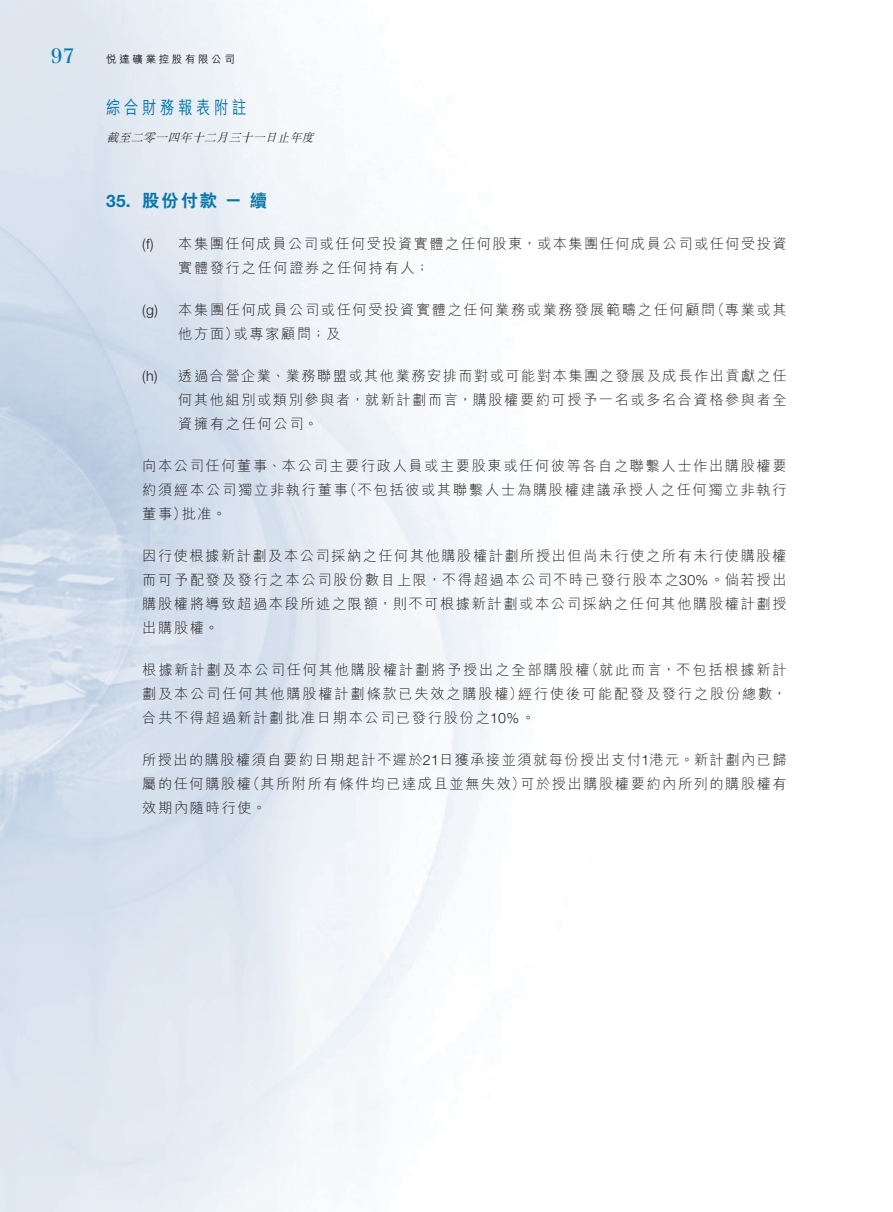
<style>
.page{position:relative;width:893px;height:1212px;background:#fff}
.page>*{position:absolute;margin:0;border:0;box-sizing:border-box;transform-origin:0 0}
.t1{font:21px "Fenice Std";color:#0976a9}
.t2{font:500 18px "M Hei HK";letter-spacing:.25em;color:#0976a9;scale:.8 1}
._03_H1{font:800 17.25px "C Hei 2 HK";color:#0976a9}
._03_H1-2{font:700 17.25px "Helvetica Neue LT Std";color:#0976a9}
._12___P2{font:300 14.25px/24px "M Hei HK";letter-spacing:.11em;color:#231f20}
._08____IN2{font:300 14.25px/24px "M Hei HK";letter-spacing:.105em;color:#231f20}
._08____IN2-2{font:300 14.25px "Helvetica Neue LT Std";color:#231f20}
.t3{font:italic 300 12px "M Sung HK";color:#231f20}
.t4{font:500 10.5px "M Hei HK";letter-spacing:.25em;color:#231f20}
.s1{font-family:"Helvetica Neue LT Std"}
</style>
<div class="page">
<h1 class="t1" style="left:51px;top:43px;width:25px">97</h1>
<p class="t4" style="left:106px;top:51px;width:130px">悅達礦業控股有限公司</p>
<p class="t2" style="left:106px;top:94px;width:177px">綜合財務報表附註</p>
<p class="t3" style="left:106px;top:129px;width:213px">截至二零一四年十二月三十一日止年度</p>
<p class="_03_H1-2" style="left:106px;top:190px;width:26px">35.</p>
<p class="_03_H1" style="left:142px;top:189px;width:76px">股份付款</p>
<p class="_03_H1-2" style="left:225px;top:188px;width:19px">—</p>
<p class="_03_H1" style="left:250px;top:189px;width:19px">續</p>
<p class="_08____IN2-2" style="left:142px;top:235px;width:13px">) f(</p>
<p class="_08____IN2-2" style="left:142px;top:301px;width:17px">g( )</p>
<p class="_08____IN2-2" style="left:142px;top:367px;width:17px">h( )</p>
<p class="_08____IN2" style="left:178px;top:231px;width:610px">本集團任何成員公司或任何受投資實體之任何股東，或本集團任何成員公司或任何受投資</p>
<p class="_08____IN2" style="left:178px;top:255px;width:252px">實體發行之任何證券之任何持有人;</p>
<p class="_08____IN2" style="left:710px;top:297px;width:78px">（專業或其</p>
<p class="_08____IN2" style="left:178px;top:297px;width:539px">本集團任何成員公司或任何受投資實體之任何業務或業務發展範疇之任何顧問</p>
<p class="_08____IN2" style="left:178px;top:321px;width:62px">他方面）</p>
<p class="_08____IN2" style="left:178px;top:363px;width:610px">透過合營企業、業務聯盟或其他業務安排而對或可能對本集團之發展及成長作出貢獻之任</p>
<p class="_08____IN2" style="left:234px;top:321px;width:108px">或專家顧問；及</p>
<p class="_08____IN2" style="left:178px;top:387px;width:610px">何其他組別或類別參與者，就新計劃而言，購股權要約可授予一名或多名合資格參與者全資擁有之任何公司。</p>
<p class="_12___P2" style="left:142px;top:453px;width:646px;text-align:right">向本公司任何董事、本公司主要行政人員或主要股東或任何彼等各自之聯繫人士作出購股權要（不包括彼或其聯繫人士為購股權建議承授人之任何獨立非執行</p>
<p class="_12___P2" style="left:182px;top:477px;width:168px;text-indent:-39px">約須經本公司獨立非執行董事批准。</p>
<p class="_12___P2" style="left:142px;top:501px;width:46px">董事）</p>
<p class="_12___P2" style="left:142px;top:543px;width:646px;text-align:justify">因行使根據新計劃及本公司採納之任何其他購股權計劃所授出但尚未行使之所有未行使購股權而可予配發及發行之本公司股份數目上限，不得超過本公司不時已發行股本之<span class="s1">30%</span>。倘若授出購股權將導致超過本段所述之限額，則不可根據新計劃或本公司採納之任何其他購股權計劃授出購股權。</p>
<p class="_12___P2" style="left:585px;top:657px;width:204px">（就此而言，不包括根據新計</p>
<p class="_12___P2" style="left:518px;top:657px;width:270px;text-indent:-376px">根據新計劃及本公司任何其他購股權計劃將予授出之全部購股權<br>經行使後可能配發及發行之股份總數，</p>
<p class="_12___P2" style="left:142px;top:681px;width:394px">劃及本公司任何其他購股權計劃條款已失效之購股權）合共不得超過新計劃批准日期本公司已發行股份之<span class="s1">10%</span>。</p>
<p class="_12___P2" style="left:142px;top:747px;width:646px;text-align:right">所授出的購股權須自要約日期起計不遲於<span class="s1">21</span>日獲承接並須就每份授出支付<span class="s1">1</span>港元。新計劃內已歸可於授出購股權要約內所列的購股權有</p>
<p class="_12___P2" style="left:246px;top:771px;width:281px">（其所附所有條件均已達成且並無失效）</p>
<p class="_12___P2" style="left:142px;top:771px;width:125px">屬的任何購股權效期內隨時行使。</p>
</div>
